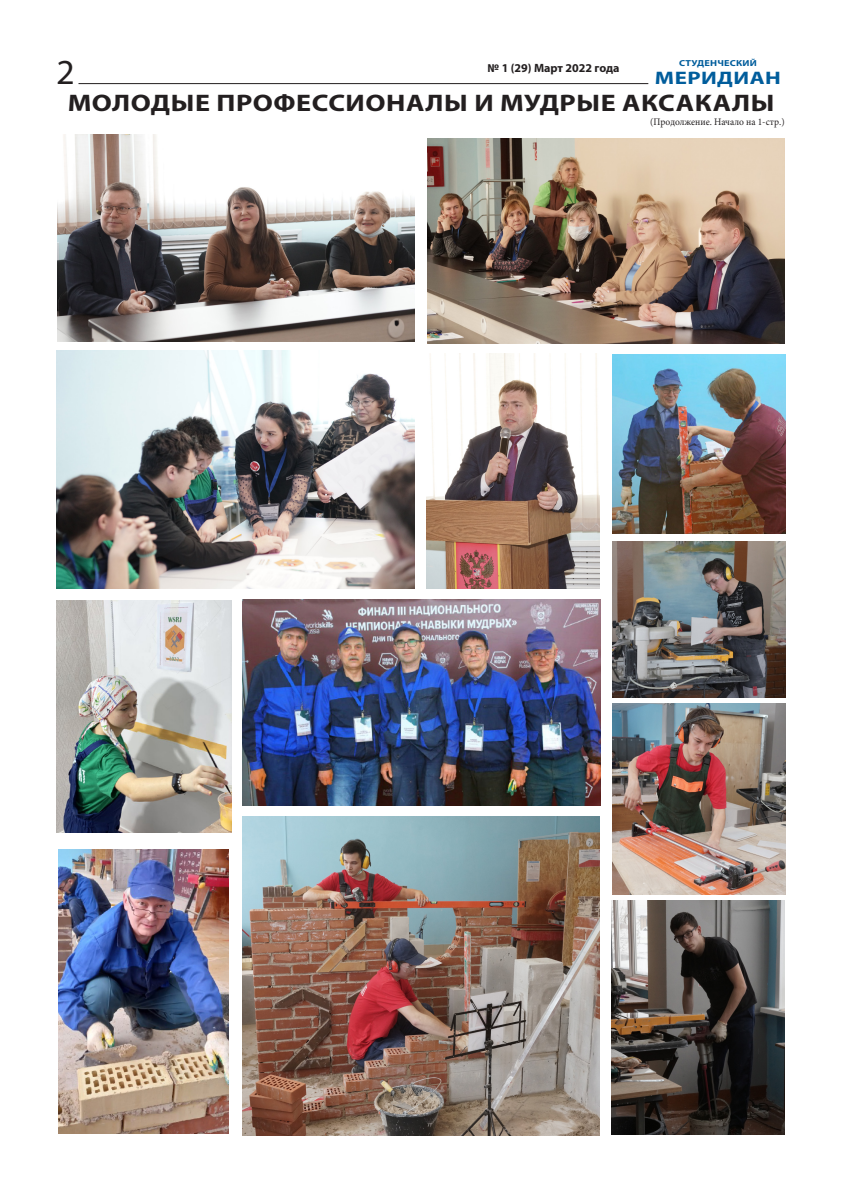
<style>
.page{position:relative;width:842px;height:1191px;background:#fff}
.page>*{position:absolute;margin:0;border:0;box-sizing:border-box;transform-origin:0 0}
.t1{font:35.3px "Myriad Pro";color:#231f20}
.Заголовок{font:700 24px "Myriad Pro";letter-spacing:.02em;color:#231f20;scale:1.17 1}
.Заголовок-2{font:700 18.1px "Myriad Pro";letter-spacing:.02em;color:#005d9c;scale:1.26 1}
.t2{font:700 12px "Myriad Pro";color:#231f20}
.основной_текст_1_кол{font:10px "Minion Pro";letter-spacing:-.005em;color:#231f20;scale:.95 1}
.Заголовок-3{font:700 8.7px "Myriad Pro";letter-spacing:.02em;color:#005d9c;scale:1.17 1}
</style>
<div class="page">
<img style="left:612px;top:541px;width:173px;height:156px">
<hr style="left:78px;top:83px;width:570px;height:1px;background:#231f20">
<img style="left:612px;top:355px;width:173px;height:178px">
<img style="left:243px;top:599px;width:357px;height:206px">
<img style="left:57px;top:600px;width:174px;height:233px">
<img style="left:58px;top:849px;width:171px;height:284px">
<img style="left:57px;top:135px;width:357px;height:206px">
<img style="left:427px;top:354px;width:173px;height:234px">
<img style="left:611px;top:901px;width:173px;height:233px">
<img style="left:56px;top:350px;width:358px;height:239px">
<img style="left:427px;top:138px;width:357px;height:205px">
<img style="left:242px;top:816px;width:357px;height:319px">
<img style="left:612px;top:704px;width:173px;height:190px">
<p class="Заголовок-3" style="left:679px;top:57px;width:68px">СТУДЕНЧЕСКИЙ</p>
<p class="t1" style="left:58px;top:50px;width:18px">2</p>
<p class="Заголовок-2" style="left:655px;top:66px;width:102px">МЕРИДИАН</p>
<p class="t2" style="left:488px;top:60px;width:133px">№ 1 (29) Март 2022 года</p>
<p class="Заголовок" style="left:68px;top:88px;width:606px">МОЛОДЫЕ ПРОФЕССИОНАЛЫ И МУДРЫЕ АКСАКАЛЫ</p>
<p class="основной_текст_1_кол" style="left:650px;top:115px;width:143px">(Продолжение. Начало на 1-стр.)</p>
</div>
